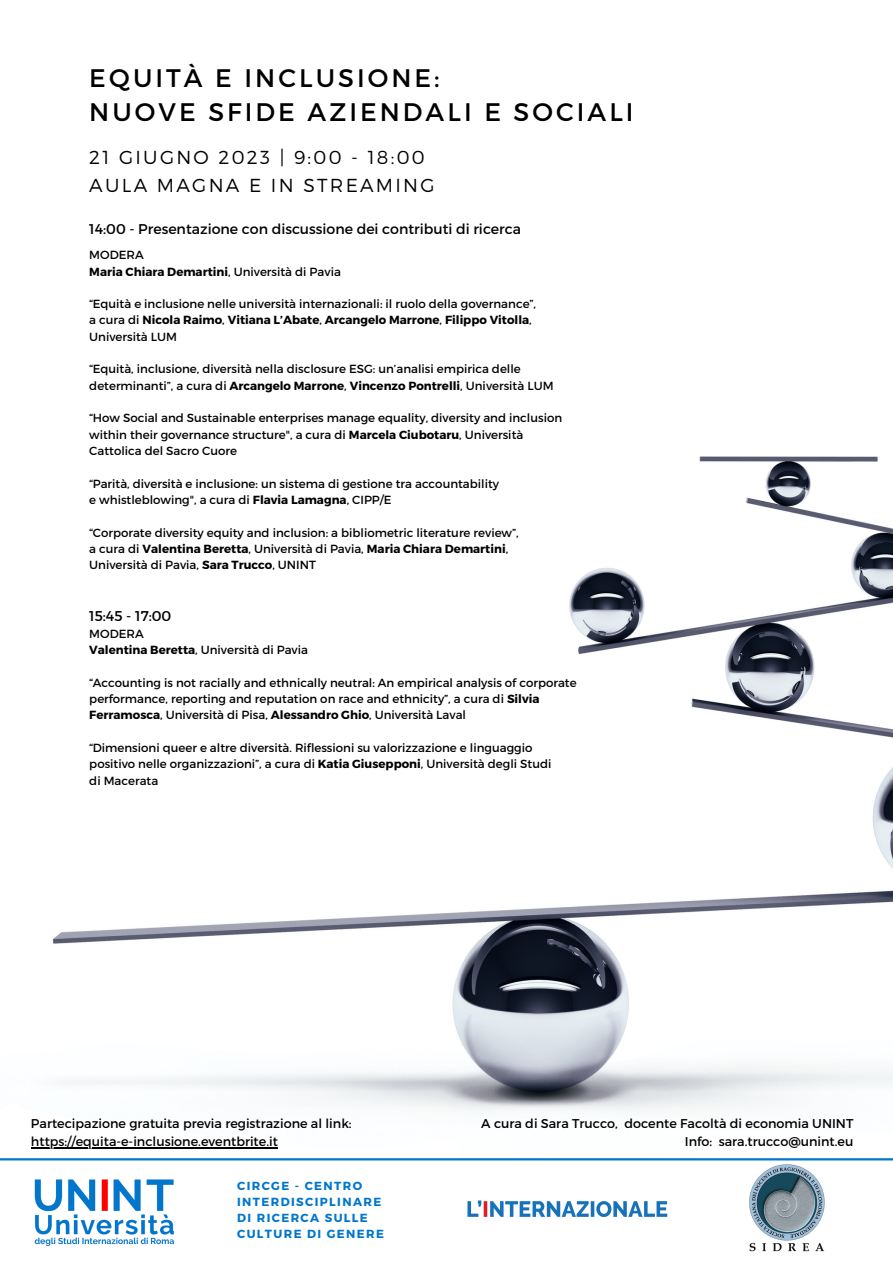
<style>
.page{position:relative;width:893px;height:1263px;background:#fff}
.page>*{position:absolute;margin:0;border:0;box-sizing:border-box;transform-origin:0 0}
.t1{font:25.35px "Montserrat";letter-spacing:.12em;color:#000}
.t2{font:300 18.83px "Montserrat";letter-spacing:.12em;color:#000}
.t3{font:14.17px "Montserrat";color:#000}
.t4{font:14.1px "Montserrat";color:#000}
.t5{font:12.75px "Montserrat";color:#000}
.t6{font:11.77px/16.4px "Montserrat";color:#000}
.t7{font:700 11.77px/16.4px "Montserrat";color:#000}
.t8{font:700 11.7px/16px "Montserrat";letter-spacing:.12em;color:#0076cc}
.s1{font-weight:400}
.s2{font-weight:700}
</style>
<div class="page">
<img style="left:31px;top:456px;width:862px;height:693px">
<hr style="left:31px;top:1147px;width:247px;height:1px;background:#000">
<img style="left:34px;top:1179px;width:141px;height:67px">
<img style="left:749px;top:1165px;width:76px;height:87px">
<img style="left:467px;top:1200px;width:200px;height:17px">
<hr style="left:0;top:1158px;width:893px;height:2px;background:#0076cc">
<p class="t1" style="left:89px;top:61px;width:352px">EQUITÀ E INCLUSIONE:</p>
<p class="t1" style="left:89px;top:96px;width:546px">NUOVE SFIDE AZIENDALI E SOCIALI</p>
<p class="t2" style="left:89px;top:145px;width:337px">21 GIUGNO 2023 | 9:00 - 18:00</p>
<p class="t2" style="left:89px;top:173px;width:347px">AULA MAGNA E IN STREAMING</p>
<p class="t4" style="left:89px;top:220px;width:433px">14:00 - Presentazione con discussione dei contributi di ricerca</p>
<p class="t6" style="left:89px;top:246px;width:56px">MODERA</p>
<p class="t7" style="left:89px;top:263px;width:253px">Maria Chiara Demartini<span class="s1">, Università di Pavia</span></p>
<p class="t6" style="left:89px;top:295px;width:448px">“Equità e inclusione nelle università internazionali: il ruolo della governance”,</p>
<p class="t7" style="left:89px;top:311px;width:444px"><span class="s1">a cura di</span> Nicola Raimo<span class="s1">,</span> Vitiana L’Abate<span class="s1">,</span> Arcangelo Marrone<span class="s1">,</span> Filippo Vitolla<span class="s1">,<br>Università LUM</span></p>
<p class="t6" style="left:89px;top:360px;width:466px">“Equità, inclusione, diversità nella disclosure ESG: un’analisi empirica delle determinanti”, a cura di <span class="s2">Arcangelo Marrone</span>, <span class="s2">Vincenzo Pontrelli</span>, Università LUM</p>
<p class="t6" style="left:89px;top:409px;width:474px">“How Social and Sustainable enterprises manage equality, diversity and inclusion within their governance structure", a cura di <span class="s2">Marcela Ciubotaru</span>, Università<br>Cattolica del Sacro Cuore</p>
<p class="t6" style="left:89px;top:475px;width:411px">“Parità, diversità e inclusione: un sistema di gestione tra accountability</p>
<p class="t6" style="left:89px;top:491px;width:304px">e whistleblowing", a cura di <span class="s2">Flavia Lamagna</span>, CIPP/E</p>
<p class="t6" style="left:89px;top:524px;width:431px">“Corporate diversity equity and inclusion: a bibliometric literature review”,</p>
<p class="t7" style="left:89px;top:540px;width:420px"><span class="s1">a cura di</span> Valentina Beretta<span class="s1">, Università di Pavia,</span> Maria Chiara Demartini<span class="s1">,</span></p>
<p class="t6" style="left:89px;top:556px;width:228px">Università di Pavia, <span class="s2">Sara Trucco</span>, UNINT</p>
<p class="t3" style="left:89px;top:607px;width:83px">15:45 - 17:00</p>
<p class="t6" style="left:89px;top:625px;width:56px">MODERA</p>
<p class="t6" style="left:89px;top:641px;width:220px"><span class="s2">Valentina Beretta</span>, Università di Pavia</p>
<p class="t6" style="left:89px;top:674px;width:489px">“Accounting is not racially and ethnically neutral: An empirical analysis of corporate performance, reporting and reputation on race and ethnicity”, a cura di <span class="s2">Silvia<br>Ferramosca</span>, Università di Pisa, <span class="s2">Alessandro Ghio</span>, Università Laval</p>
<p class="t6" style="left:89px;top:739px;width:464px">“Dimensioni queer e altre diversità. Riflessioni su valorizzazione e linguaggio positivo nelle organizzazioni”, a cura di <span class="s2">Katia Giusepponi</span>, Università degli Studi</p>
<p class="t6" style="left:89px;top:772px;width:71px">di Macerata</p>
<p class="t5" style="left:31px;top:1115px;width:322px">Partecipazione gratuita previa registrazione al link:</p>
<p class="t5" style="left:31px;top:1133px;width:248px">https://equita-e-inclusione.eventbrite.it</p>
<p class="t8" style="left:237px;top:1177px;width:146px">CIRCGE - CENTRO<br>INTERDISCIPLINARE</p>
<p class="t8" style="left:237px;top:1209px;width:148px">DI RICERCA SULLE<br>CULTURE DI GENERE</p>
<p class="t5" style="left:481px;top:1115px;width:373px">A cura di Sara Trucco, docente Facoltà di economia UNINT</p>
<p class="t5" style="left:685px;top:1133px;width:170px">Info: sara.trucco@unint.eu</p>
</div>
